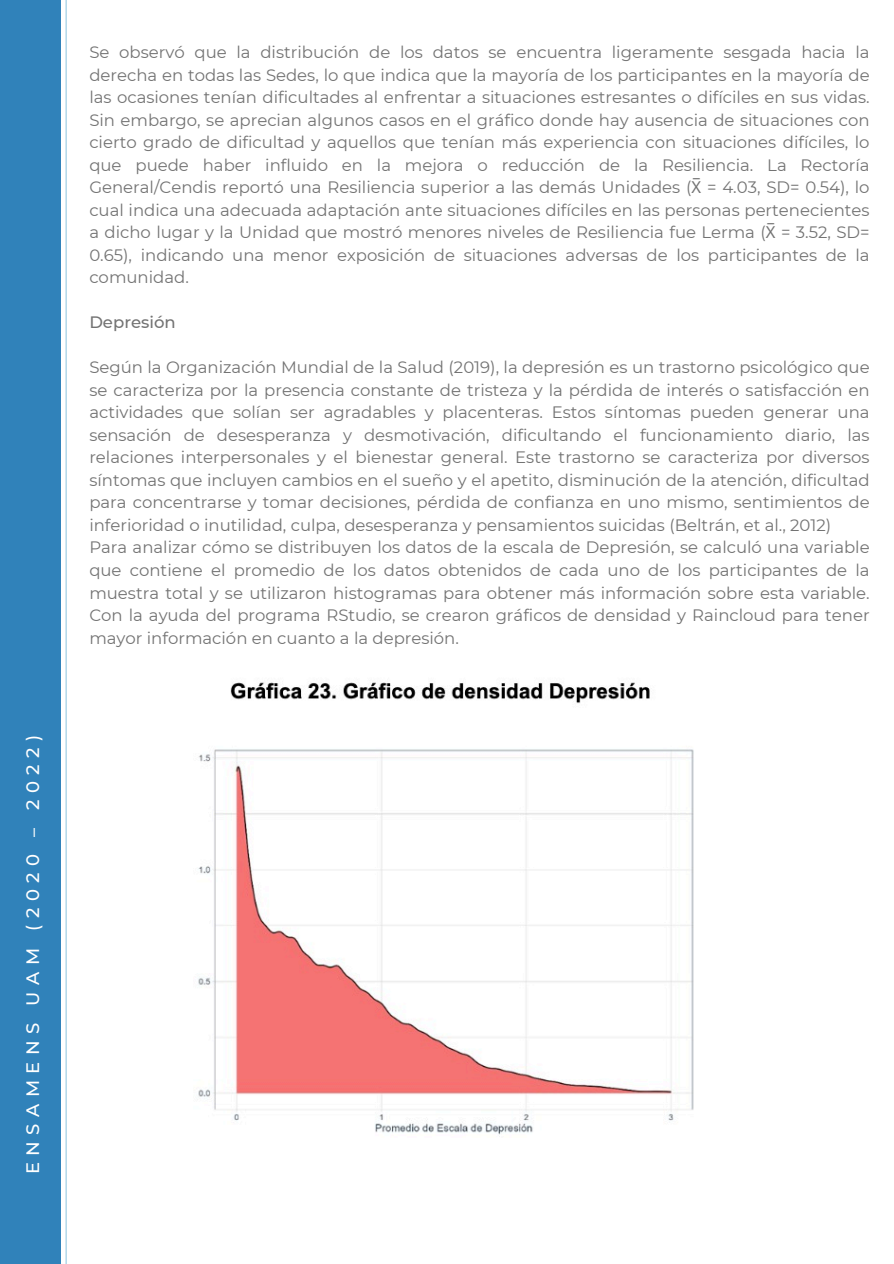
<style>
.page{position:relative;width:894px;height:1264px;background:#fff}
.page>*{position:absolute;margin:0;border:0;box-sizing:border-box;transform-origin:0 0}
.t1{font:500 18px "Montserrat";letter-spacing:.355em;color:#fff}
.t2{font:16.5px/22.5px "Montserrat";color:#737373;text-align:justify}
.t3{font:500 16.5px "Montserrat";color:#737373}
.s1{font-family:"Noto Sans"}
</style>
<div class="page">
<hr style="left:66px;top:0;width:1px;height:1263px;background:#98cae2">
<div style="left:0;top:0;width:61px;height:1263px;background:#3082ba"></div>
<img style="left:198px;top:682px;width:496px;height:453px">
<h1 class="t1" style="left:22px;top:1174px;width:440px;rotate:-90deg">ENSAMENS UAM (2020 – 2022)</h1>
<p class="t2" style="left:89px;top:41px;width:781px">Se observó que la distribución de los datos se encuentra ligeramente sesgada hacia la derecha en todas las Sedes, lo que indica que la mayoría de los participantes en la mayoría de las ocasiones tenían dificultades al enfrentar a situaciones estresantes o difíciles en sus vidas.<br>Sin embargo, se aprecian algunos casos en el gráfico donde hay ausencia de situaciones con cierto grado de dificultad y aquellos que tenían más experiencia con situaciones difíciles, lo que puede haber influido en la mejora o reducción de la Resiliencia. La Rectoría General/Cendis reportó una Resiliencia superior a las demás Unidades (<span class="s1">X̅</span> = 4.03, SD= 0.54), lo cual indica una adecuada adaptación ante situaciones difíciles en las personas pertenecientes a dicho lugar y la Unidad que mostró menores niveles de Resiliencia fue Lerma (<span class="s1">X̅</span> = 3.52, SD= 0.65), indicando una menor exposición de situaciones adversas de los participantes de la comunidad.</p>
<p class="t3" style="left:89px;top:312px;width:88px">Depresión</p>
<h2 class="t2" style="left:89px;top:356px;width:781px">Según la Organización Mundial de la Salud (2019), la depresión es un trastorno psicológico que se caracteriza por la presencia constante de tristeza y la pérdida de interés o satisfacción en actividades que solían ser agradables y placenteras. Estos síntomas pueden generar una sensación de desesperanza y desmotivación, dificultando el funcionamiento diario, las relaciones interpersonales y el bienestar general. Este trastorno se caracteriza por diversos síntomas que incluyen cambios en el sueño y el apetito, disminución de la atención, dificultad para concentrarse y tomar decisiones, pérdida de confianza en uno mismo, sentimientos de inferioridad o inutilidad, culpa, desesperanza y pensamientos suicidas (Beltrán, et al., 2012)</h2>
<p class="t2" style="left:89px;top:536px;width:781px">Para analizar cómo se distribuyen los datos de la escala de Depresión, se calculó una variable que contiene el promedio de los datos obtenidos de cada uno de los participantes de la muestra total y se utilizaron histogramas para obtener más información sobre esta variable.<br>Con la ayuda del programa RStudio, se crearon gráficos de densidad y Raincloud para tener mayor información en cuanto a la depresión.</p>
</div>
